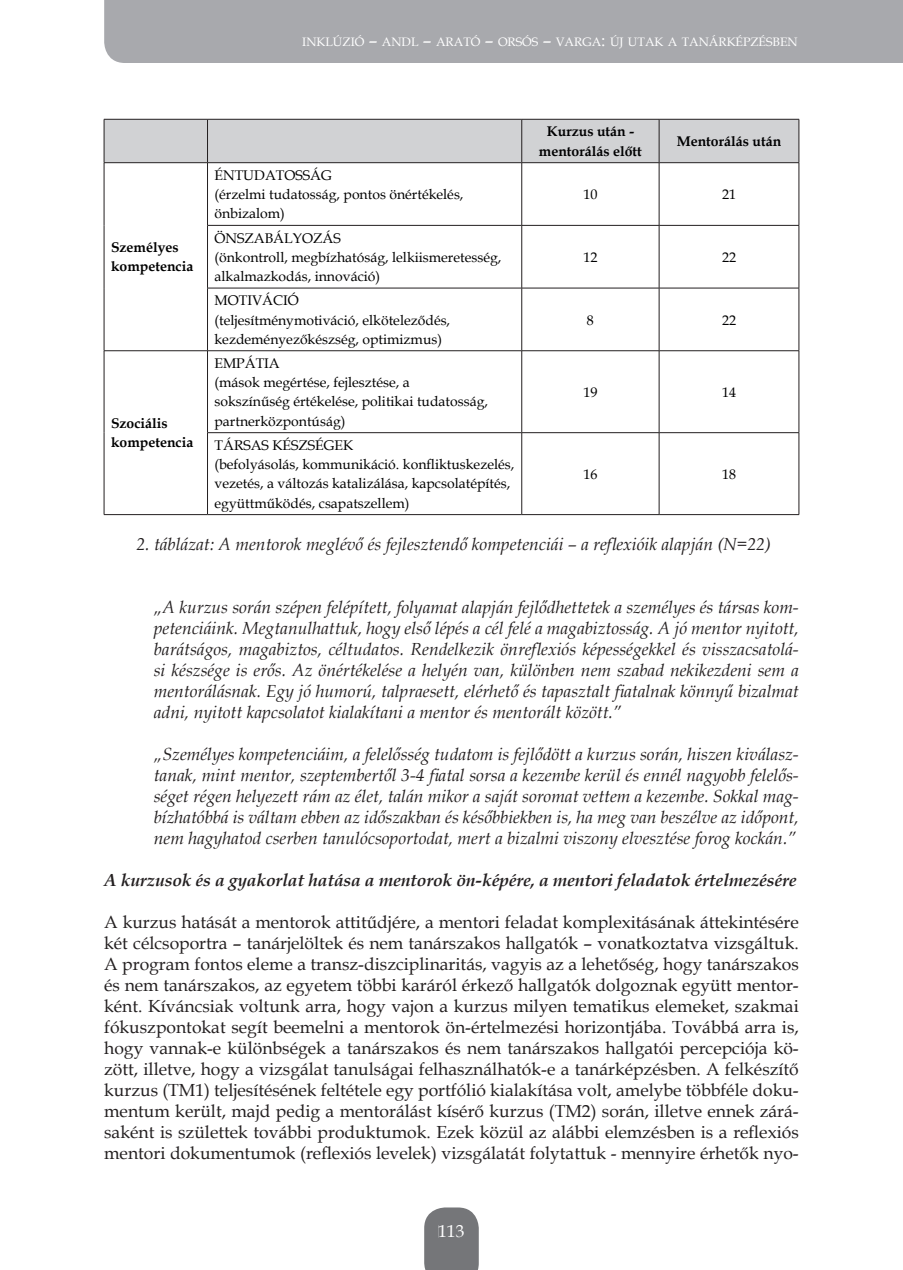
<style>
.page{position:relative;width:903px;height:1270px;background:#fff}
.page>*{position:absolute;margin:0;border:0;box-sizing:border-box;transform-origin:0 0}
.t1{font:italic 17.5px/21px "Book Antiqua";color:#231f20;text-align:justify}
.t2{font:17.5px/21px "Book Antiqua";color:#231f20;text-align:justify}
.t3{font:italic 700 17.5px "Book Antiqua";letter-spacing:-.01em;color:#231f20}
.t4{font:17.5px "Book Antiqua";color:#fff}
.t5{font:14px/19.2px "Book Antiqua";color:#000001}
.t6{font:700 14px/19.2px "Book Antiqua";color:#000001}
.t7{font:12.25px "Book Antiqua";color:#fff}
.s1{font-size:17.5px}
</style>
<div class="page">
<svg style="left:424px;top:1207px;width:55px;height:63px;background:#7f8083"></svg>
<div style="left:439px;top:1225px;width:25px;height:13px;background:#757679"></div>
<div style="left:104px;top:0;width:799px;height:63px;background:#a8a9ad"></div>
<div style="left:105px;top:120px;width:693px;height:42px;background:#d1d2d4"></div>
<svg style="left:105px;top:163px;width:693px;height:351px"></svg>
<hr style="left:104px;top:119px;width:103px;height:1px;background:#231f20">
<hr style="left:104px;top:119px;width:1px;height:43px;background:#231f20">
<hr style="left:207px;top:119px;width:315px;height:1px;background:#231f20">
<hr style="left:207px;top:119px;width:1px;height:43px;background:#231f20">
<hr style="left:522px;top:119px;width:137px;height:1px;background:#231f20">
<hr style="left:521px;top:119px;width:1px;height:43px;background:#231f20">
<hr style="left:659px;top:119px;width:140px;height:1px;background:#231f20">
<hr style="left:659px;top:119px;width:1px;height:43px;background:#231f20">
<hr style="left:798px;top:119px;width:1px;height:43px;background:#231f20">
<hr style="left:104px;top:162px;width:103px;height:1px;background:#231f20">
<hr style="left:104px;top:163px;width:1px;height:62px;background:#231f20">
<hr style="left:104px;top:225px;width:1px;height:63px;background:#231f20">
<hr style="left:104px;top:288px;width:1px;height:63px;background:#231f20">
<hr style="left:207px;top:162px;width:315px;height:1px;background:#231f20">
<hr style="left:207px;top:163px;width:1px;height:62px;background:#231f20">
<hr style="left:522px;top:162px;width:137px;height:1px;background:#231f20">
<hr style="left:521px;top:163px;width:1px;height:62px;background:#231f20">
<hr style="left:659px;top:162px;width:140px;height:1px;background:#231f20">
<hr style="left:659px;top:163px;width:1px;height:62px;background:#231f20">
<hr style="left:798px;top:163px;width:1px;height:62px;background:#231f20">
<hr style="left:207px;top:225px;width:315px;height:1px;background:#231f20">
<hr style="left:207px;top:226px;width:1px;height:62px;background:#231f20">
<hr style="left:522px;top:225px;width:137px;height:1px;background:#231f20">
<hr style="left:521px;top:226px;width:1px;height:62px;background:#231f20">
<hr style="left:659px;top:225px;width:140px;height:1px;background:#231f20">
<hr style="left:659px;top:226px;width:1px;height:62px;background:#231f20">
<hr style="left:798px;top:226px;width:1px;height:62px;background:#231f20">
<hr style="left:207px;top:288px;width:315px;height:1px;background:#231f20">
<hr style="left:207px;top:288px;width:1px;height:63px;background:#231f20">
<hr style="left:522px;top:288px;width:137px;height:1px;background:#231f20">
<hr style="left:521px;top:288px;width:1px;height:63px;background:#231f20">
<hr style="left:659px;top:288px;width:140px;height:1px;background:#231f20">
<hr style="left:659px;top:288px;width:1px;height:63px;background:#231f20">
<hr style="left:798px;top:288px;width:1px;height:63px;background:#231f20">
<hr style="left:104px;top:350px;width:103px;height:1px;background:#231f20">
<hr style="left:104px;top:351px;width:1px;height:82px;background:#231f20">
<hr style="left:104px;top:433px;width:1px;height:81px;background:#231f20">
<hr style="left:104px;top:514px;width:103px;height:1px;background:#231f20">
<hr style="left:207px;top:350px;width:315px;height:1px;background:#231f20">
<hr style="left:207px;top:351px;width:1px;height:81px;background:#231f20">
<hr style="left:522px;top:350px;width:137px;height:1px;background:#231f20">
<hr style="left:521px;top:351px;width:1px;height:81px;background:#231f20">
<hr style="left:659px;top:350px;width:140px;height:1px;background:#231f20">
<hr style="left:659px;top:351px;width:1px;height:81px;background:#231f20">
<hr style="left:798px;top:351px;width:1px;height:81px;background:#231f20">
<hr style="left:207px;top:432px;width:315px;height:1px;background:#231f20">
<hr style="left:207px;top:433px;width:1px;height:81px;background:#231f20">
<hr style="left:522px;top:432px;width:137px;height:1px;background:#231f20">
<hr style="left:521px;top:433px;width:1px;height:81px;background:#231f20">
<hr style="left:659px;top:432px;width:140px;height:1px;background:#231f20">
<hr style="left:659px;top:433px;width:1px;height:81px;background:#231f20">
<hr style="left:798px;top:433px;width:1px;height:81px;background:#231f20">
<hr style="left:207px;top:514px;width:315px;height:1px;background:#231f20">
<hr style="left:522px;top:514px;width:137px;height:1px;background:#231f20">
<hr style="left:659px;top:514px;width:140px;height:1px;background:#231f20">
<p class="t7" style="left:302px;top:33px;width:497px">INKLÚZIÓ <span class="s1">–</span> ANDL <span class="s1">–</span> ARATÓ <span class="s1">–</span> ORSÓS <span class="s1">–</span> VARGA<span class="s1">:</span> ÚJ UTAK A TANÁRKÉPZÉSBEN</p>
<p class="t6" style="left:111px;top:238px;width:84px">Személyes kompetencia</p>
<p class="t6" style="left:111px;top:414px;width:84px">Szociális kompetencia</p>
<p class="t5" style="left:214px;top:165px;width:250px">éntuDAtossÁg<br>(érzelmi tudatosság, pontos önértékelés, önbizalom)</p>
<p class="t5" style="left:214px;top:228px;width:288px">ÖnsZABÁlYoZÁs<br>(önkontroll, megbízhatóság, lelkiismeretesség, alkalmazkodás, innováció)</p>
<p class="t5" style="left:214px;top:291px;width:237px">motiVÁCió<br>(teljesítménymotiváció, elköteleződés, kezdeményezőkészség, optimizmus)</p>
<p class="t5" style="left:214px;top:353px;width:275px">emPÁtiA<br>(mások megértése, fejlesztése, a sokszínűség értékelése, politikai tudatosság, partnerközpontúság)</p>
<p class="t5" style="left:214px;top:435px;width:301px">tÁRsAs KésZségeK<br>(befolyásolás, kommunikáció. konfliktuskezelés, vezetés, a változás katalizálása, kapcsolatépítés, együttműködés, csapatszellem)</p>
<p class="t6" style="left:539px;top:122px;width:105px;text-align:center">Kurzus után - mentorálás előtt</p>
<p class="t6" style="left:677px;top:132px;width:106px">Mentorálás után</p>
<p class="t5" style="left:583px;top:184px;width:15px">10</p>
<p class="t5" style="left:722px;top:184px;width:15px">21</p>
<p class="t5" style="left:583px;top:247px;width:15px">12</p>
<p class="t5" style="left:722px;top:247px;width:15px">22</p>
<p class="t5" style="left:587px;top:310px;width:8px">8</p>
<p class="t5" style="left:722px;top:310px;width:15px">22</p>
<p class="t5" style="left:583px;top:382px;width:15px">19</p>
<p class="t5" style="left:722px;top:382px;width:15px">14</p>
<p class="t5" style="left:583px;top:464px;width:15px">16</p>
<p class="t5" style="left:722px;top:464px;width:15px">18</p>
<p class="t1" style="left:137px;top:533px;width:636px">2. táblázat: A mentorok meglévő és fejlesztendő kompetenciái – a reflexióik alapján (N=22)</p>
<p class="t1" style="left:154px;top:596px;width:646px">„A kurzus során szépen felépített, folyamat alapján fejlődhettetek a személyes és társas kom&shy;petenciáink. Megtanulhattuk, hogy első lépés a cél felé a magabiztosság. A jó mentor nyitott, barátságos, magabiztos, céltudatos. Rendelkezik önreflexiós képességekkel és visszacsatolá&shy;si készsége is erős. Az önértékelése a helyén van, különben nem szabad nekikezdeni sem a mentorálásnak. Egy jó humorú, talpraesett, elérhető és tapasztalt fiatalnak könnyű bizalmat adni, nyitott kapcsolatot kialakítani a mentor és mentorált között.”</p>
<p class="t1" style="left:154px;top:743px;width:646px">„Személyes kompetenciáim, a felelősség tudatom is fejlődött a kurzus során, hiszen kiválasz&shy;tanak, mint mentor, szeptembertől 3-4 fiatal sorsa a kezembe kerül és ennél nagyobb felelős&shy;séget régen helyezett rám az élet, talán mikor a saját soromat vettem a kezembe. Sokkal mag&shy;bízhatóbbá is váltam ebben az időszakban és későbbiekben is, ha meg van beszélve az időpont, nem hagyhatod cserben tanulócsoportodat, mert a bizalmi viszony elvesztése forog kockán.”</p>
<p class="t3" style="left:104px;top:868px;width:694px">A kurzusok és a gyakorlat hatása a mentorok ön-képére, a mentori feladatok értelmezésére</p>
<p class="t2" style="left:104px;top:911px;width:696px">A kurzus hatását a mentorok attitűdjére, a mentori feladat komplexitásának áttekintésére két célcsoportra – tanárjelöltek és nem tanárszakos hallgatók – vonatkoztatva vizsgáltuk.<br>A program fontos eleme a transz-diszciplinaritás, vagyis az a lehetőség, hogy tanárszakos és nem tanárszakos, az egyetem többi karáról érkező hallgatók dolgoznak együtt mentor&shy;ként. Kíváncsiak voltunk arra, hogy vajon a kurzus milyen tematikus elemeket, szakmai fókuszpontokat segít beemelni a mentorok ön-értelmezési horizontjába. továbbá arra is, hogy vannak-e különbségek a tanárszakos és nem tanárszakos hallgatói percepciója kö&shy;zött, illetve, hogy a vizsgálat tanulságai felhasználhatók-e a tanárképzésben. A felkészítő kurzus (tm1) teljesítésének feltétele egy portfólió kialakítása volt, amelybe többféle doku&shy;mentum került, majd pedig a mentorálást kísérő kurzus (tm2) során, illetve ennek zárá&shy;saként is születtek további produktumok. ezek közül az alábbi elemzésben is a reflexiós mentori dokumentumok (reflexiós levelek) vizsgálatát folytattuk - mennyire érhetők nyo-</p>
<p class="t4" style="left:438px;top:1219px;width:28px">113</p>
</div>
